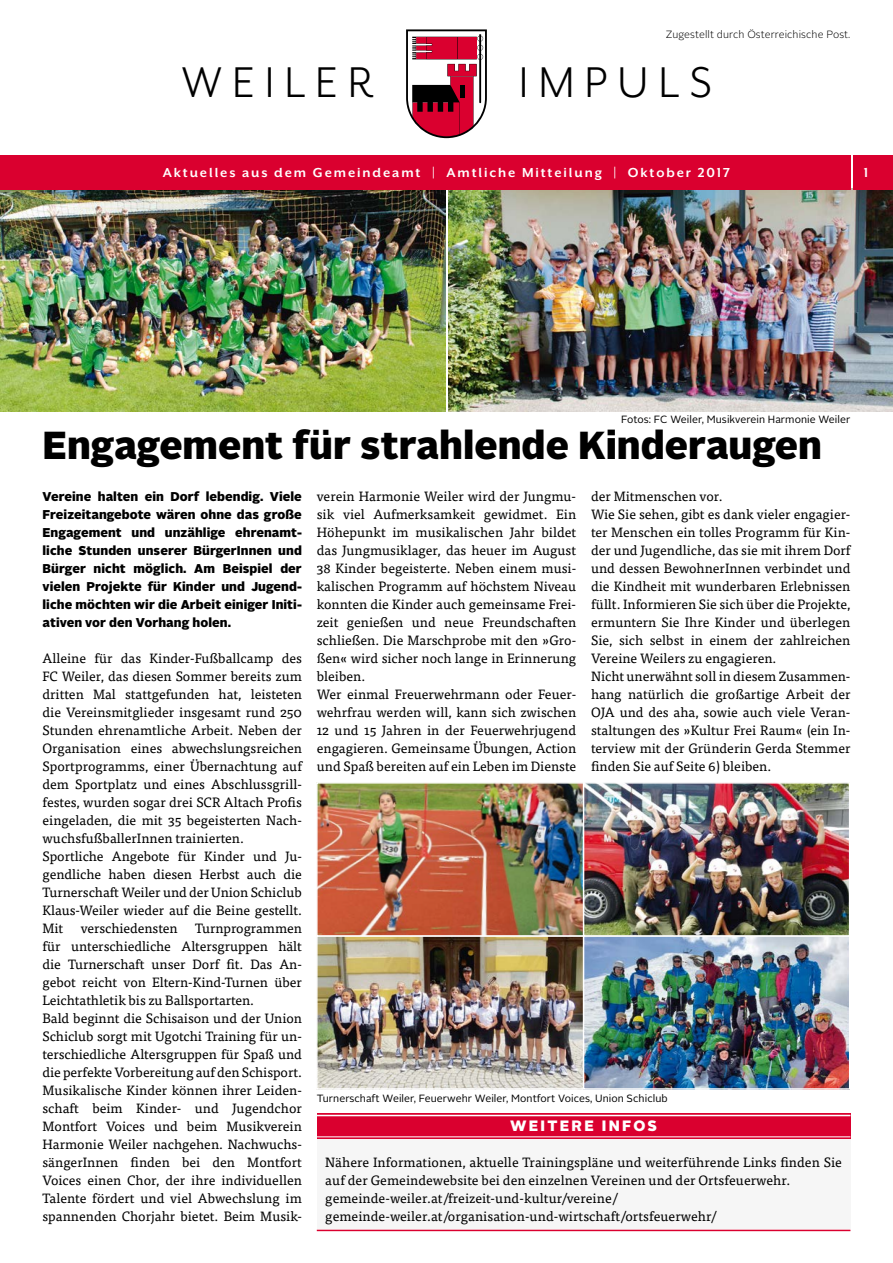
<style>
.page{position:relative;width:893px;height:1263px;background:#fff}
.page>*{position:absolute;margin:0;border:0;box-sizing:border-box;transform-origin:0 0}
.t1{font:49.5px "Mr Eaves San OT";letter-spacing:.2em;color:#000}
.t2{font:900 39px "Alright Sans";color:#000}
.t3{font:700 15px "Mr Eaves XL San OT";letter-spacing:.125em;color:#fff}
.t4{font:900 15px "Alright Sans";letter-spacing:.15em;color:#fff}
.t5{font:700 15px "Mr Eaves San OT";color:#fff}
.t6{font:13.5px/18px "Tisa Pro";color:#000}
.t7{font:900 12.75px/18px "Alright Sans";letter-spacing:.005em;color:#000;text-align:justify}
.t8{font:10.5px "Alright Sans";letter-spacing:.005em;color:#000}
.t9{font:300 10.5px "Alright Sans";letter-spacing:.01em;color:#000}
</style>
<div class="page">
<div style="left:317px;top:1118px;width:533px;height:110px;background:#f6f6f6"></div>
<img style="left:0;top:189px;width:445px;height:222px">
<img style="left:449px;top:189px;width:444px;height:222px">
<div style="left:317px;top:1113px;width:533px;height:26px;background:#da002f"></div>
<hr style="left:317px;top:1115px;width:533px;height:1px;background:#fff">
<hr style="left:317px;top:1136px;width:533px;height:1px;background:#fff">
<hr style="left:317px;top:1230px;width:533px;height:1px;background:#da002f">
<img style="left:319px;top:938px;width:264px;height:149px">
<div style="left:316px;top:935px;width:272px;height:155px;border:2px solid #fff"></div>
<img style="left:319px;top:785px;width:263px;height:149px">
<div style="left:316px;top:782px;width:269px;height:155px;border:2px solid #fff"></div>
<img style="left:586px;top:785px;width:261px;height:302px">
<div style="left:583px;top:935px;width:267px;height:155px;border:2px solid #fff"></div>
<div style="left:583px;top:782px;width:267px;height:155px;border:2px solid #fff"></div>
<div style="left:0;top:155px;width:850px;height:34px;background:#da002f"></div>
<svg style="left:406px;top:29px;width:81px;height:109px"></svg>
<div style="left:854px;top:155px;width:39px;height:34px;background:#da002f"></div>
<p class="t9" style="left:666px;top:28px;width:186px">Zugestellt durch Österreichische Post.</p>
<h1 class="t1" style="left:181px;top:56px;width:194px">WEILER</h1>
<h1 class="t1" style="left:519px;top:56px;width:195px">IMPULS</h1>
<p class="t3" style="left:163px;top:165px;width:569px">Aktuelles aus dem Gemeindeamt | Amtliche Mitteilung | Oktober 2017</p>
<p class="t5" style="left:862px;top:164px;width:9px">1</p>
<p class="t8" style="left:621px;top:412px;width:231px">Fotos: FC Weiler, Musikverein Harmonie Weiler</p>
<h2 class="t2" style="left:43px;top:417px;width:781px">Engagement für strahlende Kinderaugen</h2>
<p class="t7" style="left:43px;top:488px;width:261px">Vereine halten ein Dorf lebendig. Viele Freizeitangebote wären ohne das große Engagement und unzählige ehrenamt&shy;liche Stunden unserer BürgerInnen und Bürger nicht möglich. Am Beispiel der vielen Projekte für Kinder und Jugend&shy;liche möchten wir die Arbeit einiger Initi&shy;ativen vor den Vorhang holen.</p>
<p class="t6" style="left:43px;top:648px;width:261px">Alleine für das Kinder-Fußballcamp des FC Weiler, das diesen Sommer bereits zum dritten Mal stattgefunden hat, leisteten die Vereinsmitglieder insgesamt rund 250<br>Stunden ehrenamtliche Arbeit. Neben der Organisation eines abwechslungsreichen Sportprogramms, einer Übernachtung auf dem Sportplatz und eines Abschlussgrill&shy;festes, wurden sogar drei SCR Altach Profis eingeladen, die mit 35 begeisterten Nach&shy;wuchsfußballerInnen trainierten.<br>Sportliche Angebote für Kinder und Ju&shy;gendliche haben diesen Herbst auch die Turnerschaft Weiler und der Union Schiclub Klaus-Weiler wieder auf die Beine gestellt.<br>Mit</p>
<p class="t6" style="left:317px;top:486px;width:261px">verein Harmonie Weiler wird der Jungmu&shy;sik viel Aufmerksamkeit gewidmet. Ein Höhepunkt im musikalischen Jahr bildet das Jungmusiklager, das heuer im August 38 Kinder begeisterte. Neben einem musi&shy;kalischen Programm auf höchstem Niveau konnten die Kinder auch gemeinsame Frei&shy;zeit genießen und neue Freundschaften schließen. Die Marschprobe mit den »Gro&shy;ßen« wird sicher noch lange in Erinnerung bleiben.<br>Wer einmal Freuerwehrmann oder Feuer&shy;wehrfrau werden will, kann sich zwischen 12 und 15 Jahren in der Feuerwehrjugend engagieren. Gemeinsame Übungen, Action und Spaß bereiten auf ein Leben im Dienste</p>
<p class="t6" style="left:591px;top:486px;width:261px">der Mitmenschen vor.<br>Wie Sie sehen, gibt es dank vieler engagier&shy;ter Menschen ein tolles Programm für Kin&shy;der und Jugendliche, das sie mit ihrem Dorf und dessen BewohnerInnen verbindet und die Kindheit mit wunderbaren Erlebnissen füllt. Informieren Sie sich über die Projekte, ermuntern Sie Ihre Kinder und überlegen Sie, sich selbst in einem der zahlreichen Vereine Weilers zu engagieren.<br>Nicht unerwähnt soll in diesem Zusammen&shy;hang natürlich die großartige Arbeit der OJA und des aha, sowie auch viele Veran&shy;staltungen des »Kultur Frei Raum« (ein In&shy;terview mit der Gründerin Gerda Stemmer finden Sie auf Seite 6) bleiben.</p>
<p class="t6" style="left:81px;top:918px;width:98px">verschiedensten</p>
<p class="t6" style="left:43px;top:918px;width:261px;text-indent:152px">Turnprogrammen für unterschiedliche Altersgruppen hält die Turnerschaft unser Dorf fit. Das An&shy;gebot reicht von Eltern-Kind-Turnen über Leichtathletik bis zu Ballsportarten.<br>Bald beginnt die Schisaison und der Union Schiclub sorgt mit Ugotchi Training für un&shy;terschiedliche Altersgruppen für Spaß und die perfekte Vorbereitung auf den Schisport.<br>Musikalische Kinder können ihrer Leiden&shy;schaft beim Kinder- und Jugendchor Montfort Voices und beim Musikverein Harmonie Weiler nachgehen. Nachwuchs&shy;sängerInnen finden bei den Montfort Voices einen Chor, der ihre individuellen Talente fördert und viel Abwechslung im spannenden Chorjahr bietet. Beim Musik-</p>
<p class="t8" style="left:317px;top:1091px;width:352px">Turnerschaft Weiler, Feuerwehr Weiler, Montfort Voices, Union Schiclub</p>
<p class="t4" style="left:510px;top:1115px;width:148px">WEITERE INFOS</p>
<p class="t6" style="left:325px;top:1152px;width:518px">Nähere Informationen, aktuelle Trainingspläne und weiterführende Links finden Sie auf der Gemeindewebsite bei den einzelnen Vereinen und der Ortsfeuerwehr. gemeinde-weiler.at/freizeit-und-kultur/vereine/ gemeinde-weiler.at/organisation-und-wirtschaft/ortsfeuerwehr/</p>
</div>
